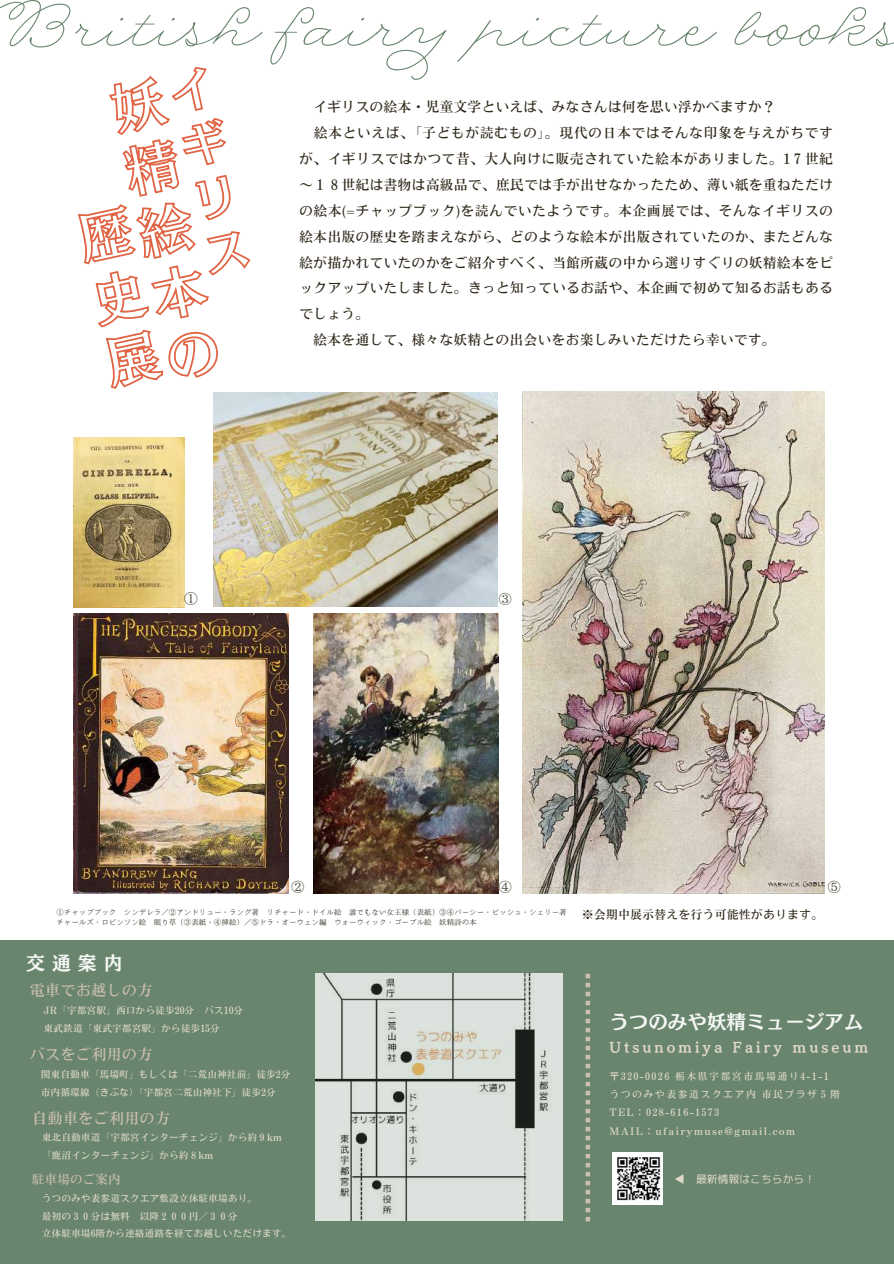
<style>
.page{position:relative;width:894px;height:1264px;background:#fff}
.page>*{position:absolute;margin:0;border:0;box-sizing:border-box;transform-origin:0 0}
.t1{font:57px "Rolling Pen Curly";color:#69856d}
.t2{font:19.5px "Canva Mode Min A Std B";color:#f6f8f6}
.t3{font:18.9px "Canva Mode Min A Std B";color:#f6f8f6}
.t4{font:15.45px "Motoya Mincho Modern Std W4";color:#cbbfb0}
.t5{font:14.25px "Harenosora Mincho";color:#2f281a}
.t6{font:13.95px "Motoya Mincho Modern Std W4";color:#2f281a}
.t7{font:13.95px "Motoya Mincho Modern Std W4";letter-spacing:.025em;color:#2f281a}
.t8{font:13.95px "Motoya Mincho Modern Std W4";letter-spacing:.03em;color:#2f281a}
.t9{font:13.5px "Harenosora Mincho";color:#2f281a}
.t10{font:13.35px "Harenosora Mincho";color:#2f281a}
.t11{font:13.05px "Canva Mode Min A Std B";letter-spacing:.235em;color:#e1daca}
.t12{font:12.75px "Motoya Mincho Modern Std W4";color:#cbbfb0}
.t13{font:12px "Motoya Mincho Modern Std W4";color:#2f281a}
.t14{font:10.8px "rounded mplus 1 p regular";color:#e1daca}
.t15{font:10.05px/18.3px "Motoya Mincho Modern Std W4";letter-spacing:.135em;color:#e1daca}
.t16{font:9.75px/18px "Motoya Mincho Modern Std W4";color:#e1daca}
.t17{font:7.5px/10.1px "Harenosora Mincho";color:#2f281a}
</style>
<div class="page">
<div style="left:0;top:940px;width:893px;height:323px;background:#69856d"></div>
<img style="left:612px;top:1152px;width:50px;height:52px">
<svg style="left:585px;top:973px;width:5px;height:248px"></svg>
<img style="left:315px;top:973px;width:247px;height:247px">
<img style="left:73px;top:438px;width:111px;height:169px">
<img style="left:73px;top:614px;width:215px;height:279px">
<img style="left:522px;top:392px;width:301px;height:501px">
<img style="left:314px;top:614px;width:184px;height:279px">
<img style="left:213px;top:392px;width:284px;height:214px">
<svg style="left:78px;top:67px;width:173px;height:322px"></svg>
<h1 class="t1" style="left:-13px;top:-10px;width:920px">British fairy picture books</h1>
<p class="t5" style="left:184px;top:591px;width:16px">①</p>
<p class="t6" style="left:313px;top:100px;width:464px">イギリスの絵本・児童文学といえば、みなさんは何を思い浮かべますか？</p>
<p class="t8" style="left:313px;top:126px;width:520px">絵本といえば、「子どもが読むもの」。現代の日本ではそんな印象を与えがちです</p>
<p class="t6" style="left:299px;top:152px;width:535px">が、イギリスではかつて昔、大人向けに販売されていた絵本がありました。1７世紀</p>
<p class="t6" style="left:299px;top:178px;width:535px">～１８世紀は書物は高級品で、庶民では手が出せなかったため、薄い紙を重ねただけ</p>
<p class="t7" style="left:299px;top:203px;width:535px">の絵本(=チャップブック)を読んでいたようです。本企画展では、そんなイギリスの</p>
<p class="t6" style="left:299px;top:229px;width:535px">絵本出版の歴史を踏まえながら、どのような絵本が出版されていたのか、またどんな</p>
<p class="t6" style="left:299px;top:255px;width:535px">絵が描かれていたのかをご紹介すべく、当館所蔵の中から選りすぐりの妖精絵本をピ</p>
<p class="t6" style="left:299px;top:281px;width:535px">ックアップいたしました。きっと知っているお話や、本企画で初めて知るお話もある</p>
<p class="t6" style="left:299px;top:307px;width:72px">でしょう。</p>
<p class="t6" style="left:313px;top:333px;width:464px">絵本を通して、様々な妖精との出会いをお楽しみいただけたら幸いです。</p>
<p class="t10" style="left:498px;top:592px;width:15px">③</p>
<p class="t9" style="left:291px;top:879px;width:15px">②</p>
<p class="t9" style="left:498px;top:879px;width:15px">④</p>
<p class="t9" style="left:827px;top:879px;width:15px">⑤</p>
<p class="t17" style="left:56px;top:907px;width:512px">①チャップブック シンデレラ／②アンドリュー・ラング著 リチャード・ドイル絵 誰でもない女王様（表紙）③④パーシー・ビッシュ・シェリー著チャールズ・ロビンソン絵 眠り草（③表紙・④挿絵）／⑤ドラ・オーウェン編 ウォーウィック・ゴーブル絵 妖精詩の本</p>
<h3 class="t3" style="left:26px;top:953px;width:98px">交通案内</h3>
<p class="t4" style="left:30px;top:982px;width:123px">電車でお越しの方</p>
<p class="t16" style="left:44px;top:1001px;width:201px">JR「宇都宮駅」西口から徒歩20分 バス10分東武鉄道「東武宇都宮駅」から徒歩15分</p>
<p class="t4" style="left:30px;top:1046px;width:123px">バスをご利用の方</p>
<p class="t16" style="left:41px;top:1064px;width:251px">関東自動車「馬場町」もしくは「二荒山神社前」徒歩2分市内循環線（きぶな）「宇都宮二荒山神社下」徒歩2分</p>
<p class="t4" style="left:32px;top:1109px;width:138px">自動車をご利用の方</p>
<p class="t16" style="left:42px;top:1128px;width:241px">東北自動車道「宇都宮インターチェンジ」から約９km「鹿沼インターチェンジ」から約８km</p>
<p class="t16" style="left:42px;top:1188px;width:251px">うつのみや表参道スクエア敷設立体駐車場あり。<br>最初の３０分は無料 以降２００円／３０分<br>立体駐車場6階から連絡通路を経てお越しいただけます。</p>
<p class="t12" style="left:32px;top:1172px;width:90px">駐車場のご案内</p>
<p class="t13" style="left:581px;top:908px;width:243px">※会期中展示替えを行う可能性があります。</p>
<h2 class="t2" style="left:609px;top:1011px;width:255px">うつのみや妖精ミュージアム</h2>
<p class="t11" style="left:609px;top:1040px;width:260px">Utsunomiya Fairy museum</p>
<p class="t15" style="left:609px;top:1066px;width:232px">〒320-0026 栃木県宇都宮市馬場通り4-1-1うつのみや表参道スクエア内市民プラザ５階<br>TEL：028-616-1573<br>MAIL：ufairymuse@gmail.com</p>
<p class="t14" style="left:674px;top:1170px;width:142px">◀ 最新情報はこちらから！</p>
</div>
